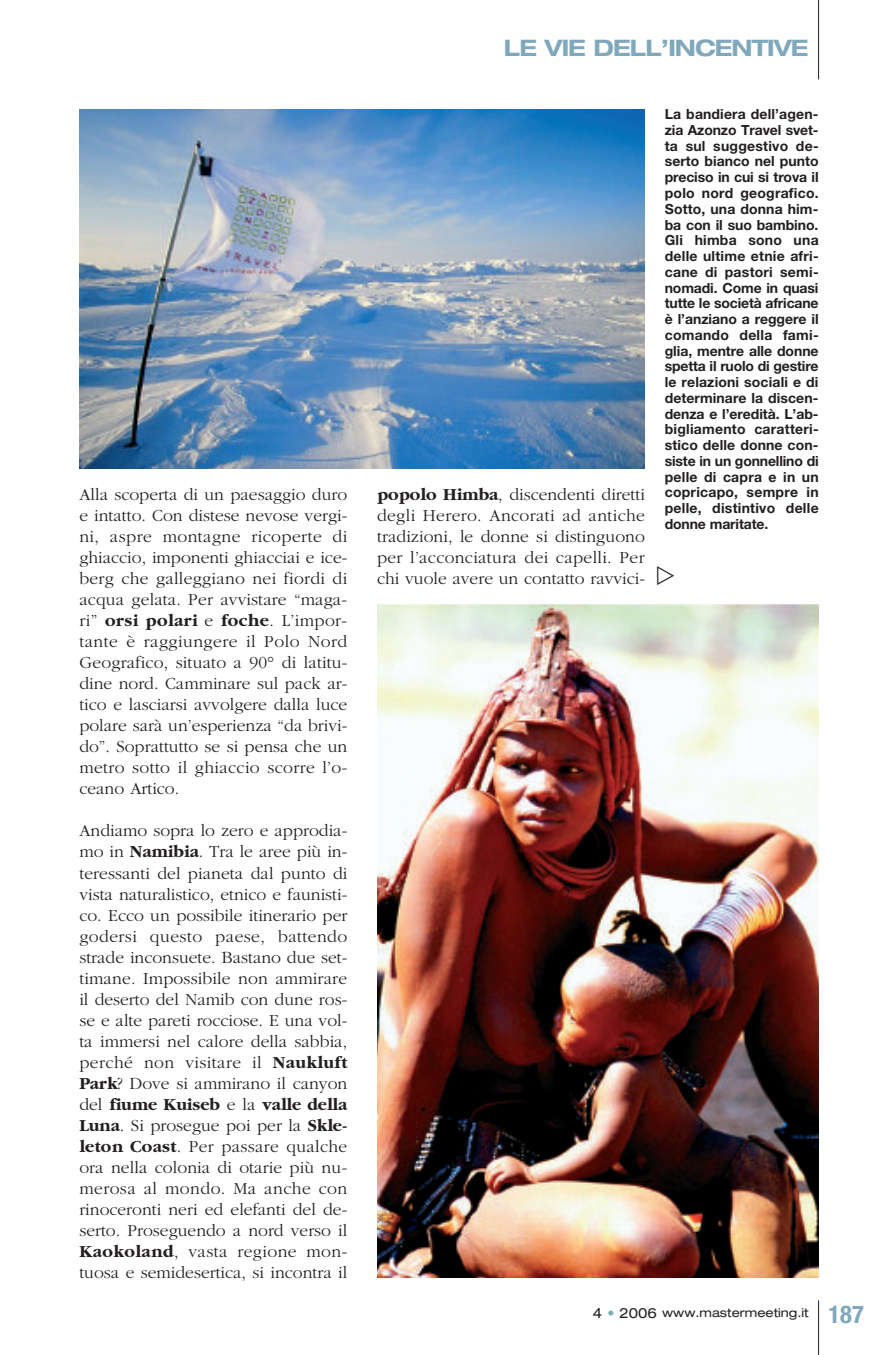
<style>
.page{position:relative;width:893px;height:1355px;background:#fff}
.page>*{position:absolute;margin:0;border:0;box-sizing:border-box;transform-origin:0 0}
.t1{font:700 expanded 22.75px "Helvetica Neue";letter-spacing:-.04em;color:#7fa8bc}
.t2{font:300 17.5px/21px "Garamond";color:#231f20;text-align:justify}
.t3{font:700 14px/15.8px "Helvetica Neue";letter-spacing:.015em;color:#231f20;text-align:justify}
.t4{font:expanded 12.25px "Helvetica Neue";color:#231f20}
.s1{font-weight:700}
.s2{font-size:14px}
.s3{font-size:14px;color:#7fa8bc}
.s4{font-weight:700;font-stretch:condensed;font-size:24.5px;color:#7fa8bc}
</style>
<div class="page">
<hr style="left:818px;top:0;width:1px;height:79px;background:#231f20">
<hr style="left:818px;top:1300px;width:1px;height:54px;background:#231f20">
<img style="left:79px;top:109px;width:566px;height:359px">
<img style="left:377px;top:605px;width:442px;height:671px">
<p class="t2" style="left:79px;top:483px;width:270px">Alla scoperta di un paesaggio duro e intatto. Con distese nevose vergi&shy;ni, aspre montagne ricoperte di ghiaccio, imponenti ghiacciai e ice&shy;berg che galleggiano nei fiordi di acqua gelata. Per avvistare “maga&shy;ri” <span class="s1">orsi polari</span> e <span class="s1">foche</span>. L’impor&shy;tante è raggiungere il Polo Nord Geografico, situato a 90° di latitu&shy;dine nord. Camminare sul pack ar&shy;tico e lasciarsi avvolgere dalla luce polare sarà un’esperienza “da brivi&shy;do”. Soprattutto se si pensa che un metro sotto il ghiaccio scorre l’o&shy;ceano Artico.</p>
<p class="t2" style="left:79px;top:819px;width:270px">Andiamo sopra lo zero e approdia&shy;mo in <span class="s1">Namibia</span>. Tra le aree più in&shy;teressanti del pianeta dal punto di vista naturalistico, etnico e faunisti&shy;co. Ecco un possibile itinerario per godersi questo paese, battendo strade inconsuete. Bastano due set&shy;timane. Impossibile non ammirare il deserto del Namib con dune ros&shy;se e alte pareti rocciose. E una vol&shy;ta immersi nel calore della sabbia, perché non visitare il <span class="s1">Naukluft Park</span>? Dove si ammirano il canyon del <span class="s1">fiume Kuiseb</span> e la <span class="s1">valle della Luna</span>. Si prosegue poi per la <span class="s1">Skle&shy;leton Coast</span>. Per passare qualche ora nella colonia di otarie più nu&shy;merosa al mondo. Ma anche con rinoceronti neri ed elefanti del de&shy;serto. Proseguendo a nord verso il <span class="s1">Kaokoland</span>, vasta regione mon&shy;tuosa e semidesertica, si incontra il</p>
<h1 class="t1" style="left:504px;top:40px;width:306px">LE VIE DELL’INCENTIVE</h1>
<p class="t2" style="left:377px;top:483px;width:269px"><span class="s1">popolo Himba</span>, discendenti diretti degli Herero. Ancorati ad antiche tradizioni, le donne si distinguono per l’acconciatura dei capelli. Per chi vuole avere un contatto ravvici-</p>
<p class="t3" style="left:665px;top:108px;width:155px">La bandiera dell’agen&shy;zia Azonzo Travel svet&shy;ta sul suggestivo de&shy;serto bianco nel punto preciso in cui si trova il polo nord geografico.<br>Sotto, una donna him&shy;ba con il suo bambino.<br>Gli himba sono una delle ultime etnie afri&shy;cane di pastori semi&shy;nomadi. Come in quasi tutte le società africane è l’anziano a reggere il comando della fami&shy;glia, mentre alle donne spetta il ruolo di gestire le relazioni sociali e di determinare la discen&shy;denza e l’eredità. L’ab&shy;bigliamento caratteri&shy;stico delle donne con&shy;siste in un gonnellino di pelle di capra e in un copricapo, sempre in pelle, distintivo delle donne maritate.</p>
<p class="t4" style="left:593px;top:1307px;width:272px"><span class="s2">4</span> <span class="s3">•</span> <span class="s2">2006</span> www.mastermeeting.it <span class="s4">187</span></p>
</div>
